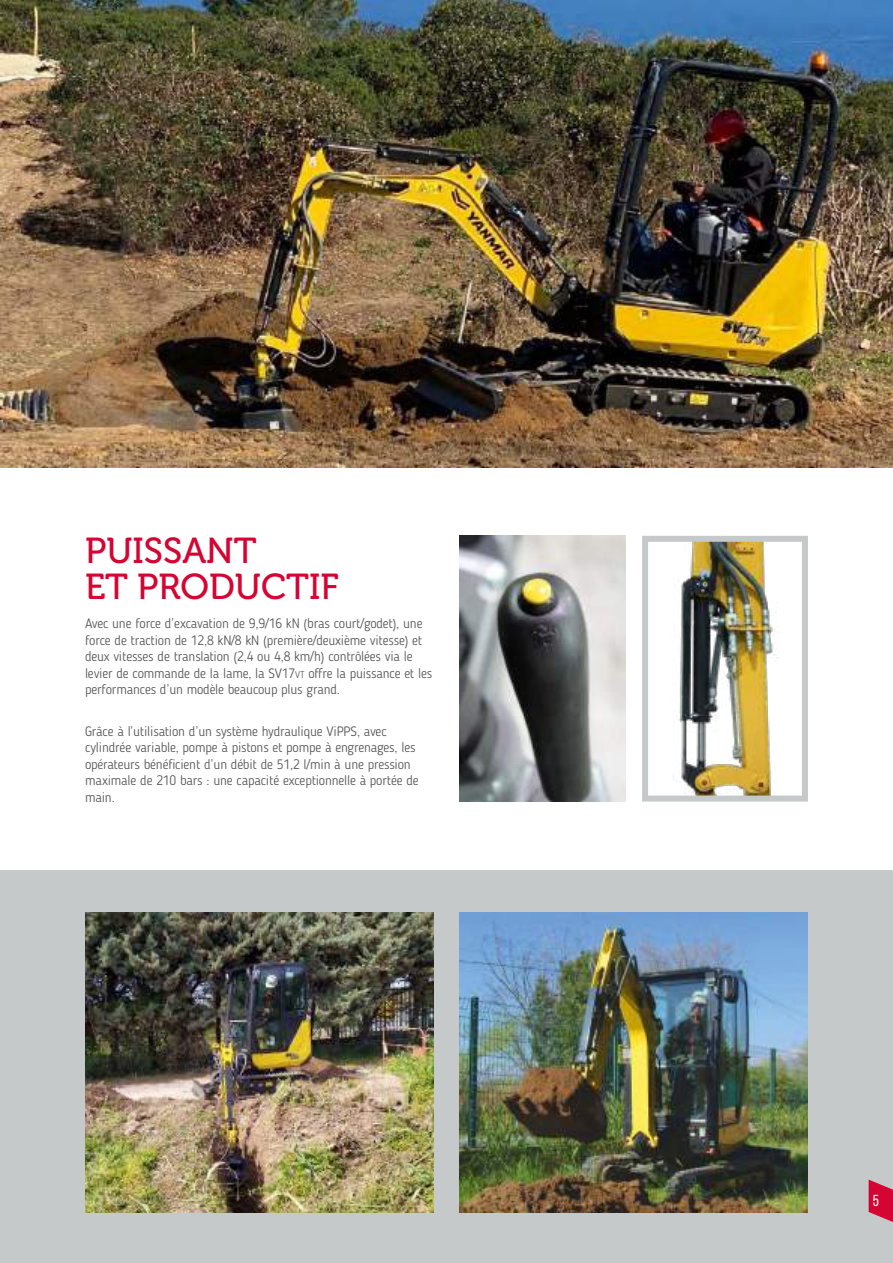
<style>
.page{position:relative;width:893px;height:1263px;background:#fff}
.page>*{position:absolute;margin:0;border:0;box-sizing:border-box;transform-origin:0 0}
.t1{font:36px/36px "Museo 500";color:#d50533}
.t2{font:15.9px "Bebas Neue";color:#fff}
.t3{font:300 13.5px/16.5px "Blogger Sans";letter-spacing:-.01em;color:#525352}
.s1{font-size:9.45px}
</style>
<div class="page">
<hr style="left:0;top:467px;width:1px;height:404px;background:#c6c9ca">
<div style="left:0;top:871px;width:893px;height:392px;background:#c6c9ca"></div>
<img style="left:459px;top:536px;width:166px;height:265px">
<img style="left:673px;top:543px;width:106px;height:251px">
<div style="left:642px;top:536px;width:166px;height:265px;border:6px solid #c6c9ca"></div>
<img style="left:0;top:0;width:893px;height:467px">
<img style="left:85px;top:912px;width:349px;height:300px">
<img style="left:459px;top:912px;width:349px;height:300px">
<svg style="left:869px;top:1179px;width:24px;height:43px"></svg>
<h1 class="t1" style="left:85px;top:533px;width:256px">PUISSANT<br>ET PRODUCTIF</h1>
<p class="t3" style="left:85px;top:615px;width:349px">Avec une force d’excavation de 9,9/16 kN (bras court/godet), une force de traction de 12,8 kN/8 kN (première/deuxième vitesse) et deux vitesses de translation (2,4 ou 4,8 km/h) contrôlées via le levier de commande de la lame, la SV17<span class="s1">vt</span> offre la puissance et les performances d’un modèle beaucoup plus grand.</p>
<p class="t3" style="left:85px;top:723px;width:335px">Grâce à l’utilisation d’un système hydraulique ViPPS, avec cylindrée variable, pompe à pistons et pompe à engrenages, les opérateurs bénéficient d’un débit de 51,2 l/min à une pression maximale de 210 bars : une capacité exceptionnelle à portée de main.</p>
<p class="t2" style="left:873px;top:1192px;width:8px">5</p>
</div>
